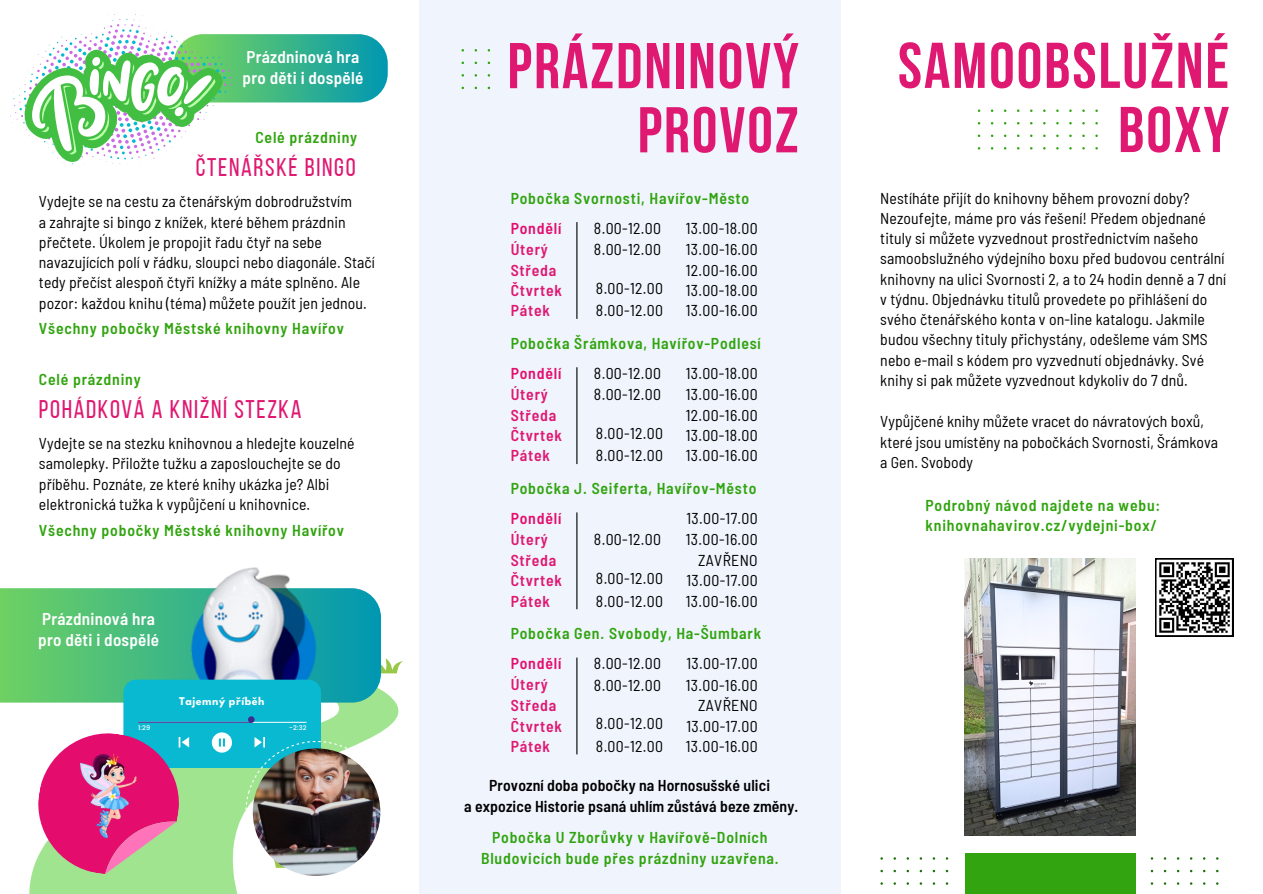
<style>
.page{position:relative;width:1263px;height:894px;background:#fff}
.page>*{position:absolute;margin:0;border:0;box-sizing:border-box;transform-origin:0 0}
.t1{font:700 64.5px/64.1px "Bebas Neue";letter-spacing:.03em;color:#df1872;text-align:right}
.t2{font:25.5px "Bebas Neue";letter-spacing:.065em;color:#df1872}
.t3{font:600 semi-condensed 17.1px "Barlow";letter-spacing:.015em;color:#fff}
.t4{font:semi-condensed 15.75px/20.2px "Barlow";letter-spacing:.005em;color:#000}
.t5{font:600 semi-condensed 15.75px/20.2px "Barlow";letter-spacing:.05em;color:#31a40f;text-align:center}
.t6{font:600 semi-condensed 15.75px "Barlow";letter-spacing:.05em;color:#df1872}
.t7{font:600 semi-condensed 15.75px "Barlow";letter-spacing:.005em;color:#000}
.t8{font:600 semi-condensed 15.75px "Barlow";letter-spacing:.05em;color:#e40d6e}
.t9{font:700 9.45px "League Spartan";letter-spacing:.065em;color:#fff}
.t10{font:500 6.6px "Poppins";color:#fff}
</style>
<div class="page">
<div style="left:419px;top:0;width:421px;height:893px;background:#eff4fd"></div>
<svg style="left:29px;top:702px;width:370px;height:191px;fill:#a0e490"></svg>
<svg style="left:880px;top:857px;width:69px;height:28px"></svg>
<div style="left:965px;top:853px;width:170px;height:40px;background:#31a40f"></div>
<svg style="left:1151px;top:857px;width:68px;height:28px"></svg>
<svg style="left:462px;top:49px;width:29px;height:41px"></svg>
<svg style="left:174px;top:34px;width:214px;height:68px;background:#2eaf91"></svg>
<svg style="left:10px;top:14px;width:227px;height:150px"></svg>
<svg style="left:0;top:588px;width:403px;height:114px;background:#53bf8c"></svg>
<img style="left:189px;top:567px;width:133px;height:121px">
<div style="left:123px;top:679px;width:198px;height:89px;background:#08b9d1;border-radius:13px"></div>
<svg style="left:212px;top:732px;width:20px;height:20px"></svg>
<hr style="left:138px;top:721px;width:168px;height:1px;background:#fff">
<hr style="left:138px;top:721px;width:113px;height:1px;background:#3d2c8d">
<div style="left:248px;top:716px;width:7px;height:6px;background:#3d2c8d;border-radius:50%"></div>
<svg style="left:245px;top:736px;width:143px;height:147px"></svg>
<img style="left:253px;top:748px;width:127px;height:127px;border-radius:50%">
<svg style="left:29px;top:719px;width:160px;height:164px"></svg>
<img style="left:81px;top:754px;width:55px;height:83px">
<hr style="left:576px;top:222px;width:1px;height:97px;background:#000">
<hr style="left:576px;top:512px;width:1px;height:97px;background:#000">
<hr style="left:576px;top:367px;width:1px;height:97px;background:#000">
<hr style="left:576px;top:657px;width:1px;height:97px;background:#000">
<svg style="left:978px;top:109px;width:120px;height:41px"></svg>
<svg style="left:1155px;top:558px;width:78px;height:78px"></svg>
<img style="left:965px;top:558px;width:171px;height:277px">
<p class="t3" style="left:247px;top:46px;width:114px">Prázdninová hra</p>
<p class="t3" style="left:243px;top:67px;width:122px">pro děti i dospělé</p>
<p class="t5" style="left:255px;top:127px;width:103px">Celé prázdniny</p>
<p class="t2" style="left:196px;top:157px;width:161px">ČTENÁŘSKÉ BINGO</p>
<p class="t4" style="left:39px;top:191px;width:314px">Vydejte se na cestu za čtenářským dobrodružstvím</p>
<p class="t4" style="left:39px;top:211px;width:337px">a zahrajte si bingo z knížek, které během prázdnin přečtete. Úkolem je propojit řadu čtyř na sebe navazujících polí v řádku, sloupci nebo diagonále. Stačí tedy přečíst alespoň čtyři knížky a máte splněno. Ale pozor: každou knihu (téma) můžete použít jen jednou.</p>
<p class="t5" style="left:39px;top:318px;width:307px">Všechny pobočky Městské knihovny Havířov</p>
<p class="t5" style="left:39px;top:368px;width:103px">Celé prázdniny</p>
<p class="t2" style="left:39px;top:399px;width:264px">POHÁDKOVÁ A KNIŽNÍ STEZKA</p>
<p class="t4" style="left:39px;top:432px;width:317px">Vydejte se na stezku knihovnou a hledejte kouzelné samolepky. Přiložte tužku a zaposlouchejte se do příběhu. Poznáte, ze které knihy ukázka je? Albi elektronická tužka k vypůjčení u knihovnice.</p>
<p class="t5" style="left:39px;top:519px;width:307px">Všechny pobočky Městské knihovny Havířov</p>
<p class="t3" style="left:42px;top:607px;width:114px">Prázdninová hra</p>
<p class="t3" style="left:38px;top:629px;width:122px">pro děti i dospělé</p>
<p class="t9" style="left:179px;top:696px;width:87px">Tajemný příběh</p>
<p class="t10" style="left:138px;top:724px;width:14px">1:29</p>
<p class="t10" style="left:289px;top:724px;width:19px">-2:32</p>
<p class="t1" style="left:507px;top:40px;width:293px">PRÁZDNINOVÝ</p>
<p class="t1" style="left:638px;top:104px;width:163px">PROVOZ</p>
<p class="t5" style="left:511px;top:187px;width:240px">Pobočka Svornosti, Havířov-Město</p>
<p class="t8" style="left:511px;top:218px;width:52px">Pondělí</p>
<p class="t6" style="left:511px;top:239px;width:39px">Úterý</p>
<p class="t6" style="left:511px;top:260px;width:47px">Středa</p>
<p class="t6" style="left:511px;top:280px;width:53px">Čtvrtek</p>
<p class="t6" style="left:511px;top:300px;width:41px">Pátek</p>
<p class="t4" style="left:594px;top:217px;width:69px">8.00-12.00</p>
<p class="t4" style="left:686px;top:217px;width:74px">13.00-18.00</p>
<p class="t4" style="left:594px;top:238px;width:69px">8.00-12.00</p>
<p class="t4" style="left:596px;top:277px;width:69px">8.00-12.00</p>
<p class="t4" style="left:596px;top:300px;width:69px">8.00-12.00</p>
<p class="t4" style="left:686px;top:238px;width:73px">13.00-16.00</p>
<p class="t4" style="left:686px;top:259px;width:74px">12.00-16.00</p>
<p class="t4" style="left:686px;top:300px;width:73px">13.00-16.00</p>
<p class="t4" style="left:686px;top:279px;width:74px">13.00-18.00</p>
<p class="t5" style="left:511px;top:332px;width:252px">Pobočka Šrámkova, Havířov-Podlesí</p>
<p class="t8" style="left:511px;top:363px;width:52px">Pondělí</p>
<p class="t6" style="left:511px;top:384px;width:39px">Úterý</p>
<p class="t6" style="left:511px;top:405px;width:47px">Středa</p>
<p class="t6" style="left:511px;top:425px;width:53px">Čtvrtek</p>
<p class="t6" style="left:511px;top:445px;width:41px">Pátek</p>
<p class="t4" style="left:594px;top:362px;width:69px">8.00-12.00</p>
<p class="t4" style="left:686px;top:362px;width:74px">13.00-18.00</p>
<p class="t4" style="left:594px;top:383px;width:69px">8.00-12.00</p>
<p class="t4" style="left:596px;top:422px;width:69px">8.00-12.00</p>
<p class="t4" style="left:596px;top:445px;width:69px">8.00-12.00</p>
<p class="t4" style="left:686px;top:383px;width:73px">13.00-16.00</p>
<p class="t4" style="left:686px;top:404px;width:74px">12.00-16.00</p>
<p class="t4" style="left:686px;top:445px;width:73px">13.00-16.00</p>
<p class="t4" style="left:686px;top:424px;width:74px">13.00-18.00</p>
<p class="t5" style="left:511px;top:477px;width:247px">Pobočka J. Seiferta, Havířov-Město</p>
<p class="t8" style="left:511px;top:508px;width:52px">Pondělí</p>
<p class="t6" style="left:511px;top:529px;width:39px">Úterý</p>
<p class="t6" style="left:511px;top:550px;width:47px">Středa</p>
<p class="t6" style="left:511px;top:570px;width:53px">Čtvrtek</p>
<p class="t6" style="left:511px;top:590px;width:41px">Pátek</p>
<p class="t4" style="left:594px;top:528px;width:69px">8.00-12.00</p>
<p class="t4" style="left:596px;top:567px;width:69px">8.00-12.00</p>
<p class="t4" style="left:596px;top:590px;width:69px">8.00-12.00</p>
<p class="t4" style="left:686px;top:507px;width:73px">13.00-17.00</p>
<p class="t4" style="left:686px;top:528px;width:73px">13.00-16.00</p>
<p class="t4" style="left:698px;top:549px;width:61px">ZAVŘENO</p>
<p class="t4" style="left:686px;top:590px;width:73px">13.00-16.00</p>
<p class="t4" style="left:686px;top:569px;width:73px">13.00-17.00</p>
<p class="t5" style="left:511px;top:622px;width:252px">Pobočka Gen. Svobody, Ha-Šumbark</p>
<p class="t8" style="left:511px;top:653px;width:52px">Pondělí</p>
<p class="t6" style="left:511px;top:674px;width:39px">Úterý</p>
<p class="t6" style="left:511px;top:695px;width:47px">Středa</p>
<p class="t6" style="left:511px;top:715px;width:53px">Čtvrtek</p>
<p class="t6" style="left:511px;top:735px;width:41px">Pátek</p>
<p class="t4" style="left:594px;top:652px;width:69px">8.00-12.00</p>
<p class="t4" style="left:686px;top:652px;width:73px">13.00-17.00</p>
<p class="t4" style="left:594px;top:674px;width:69px">8.00-12.00</p>
<p class="t4" style="left:596px;top:712px;width:69px">8.00-12.00</p>
<p class="t4" style="left:596px;top:735px;width:69px">8.00-12.00</p>
<p class="t4" style="left:686px;top:674px;width:73px">13.00-16.00</p>
<p class="t4" style="left:698px;top:694px;width:61px">ZAVŘENO</p>
<p class="t4" style="left:686px;top:735px;width:73px">13.00-16.00</p>
<p class="t4" style="left:686px;top:715px;width:73px">13.00-17.00</p>
<p class="t7" style="left:489px;top:775px;width:282px">Provozní doba pobočky na Hornosušské ulici</p>
<p class="t7" style="left:464px;top:795px;width:336px">a expozice Historie psaná uhlím zůstává beze změny.</p>
<p class="t5" style="left:481px;top:826px;width:299px">Pobočka U Zborůvky v Havířově-Dolních<br>Bludovicích bude přes prázdniny uzavřena.</p>
<p class="t1" style="left:898px;top:40px;width:333px">SAMOOBSLUŽNÉ<br>BOXY</p>
<p class="t4" style="left:880px;top:187px;width:347px">Nestíháte přijít do knihovny během provozní doby?<br>Nezoufejte, máme pro vás řešení! Předem objednané tituly si můžete vyzvednout prostřednictvím našeho samoobslužného výdejního boxu před budovou centrální knihovny na ulici Svornosti 2, a to 24 hodin denně a 7 dní v týdnu. Objednávku titulů provedete po přihlášení do svého čtenářského konta v on-line katalogu. Jakmile budou všechny tituly přichystány, odešleme vám SMS nebo e-mail s kódem pro vyzvednutí objednávky. Své knihy si pak můžete vyzvednout kdykoliv do 7 dnů.</p>
<p class="t4" style="left:880px;top:411px;width:339px">Vypůjčené knihy můžete vracet do návratových boxů, které jsou umístěny na pobočkách Svornosti, Šrámkova</p>
<p class="t4" style="left:880px;top:451px;width:94px">a Gen. Svobody</p>
<p class="t5" style="left:926px;top:494px;width:236px">Podrobný návod najdete na webu:</p>
<p class="t5" style="left:926px;top:514px;width:233px">knihovnahavirov.cz/vydejni-box/</p>
</div>
